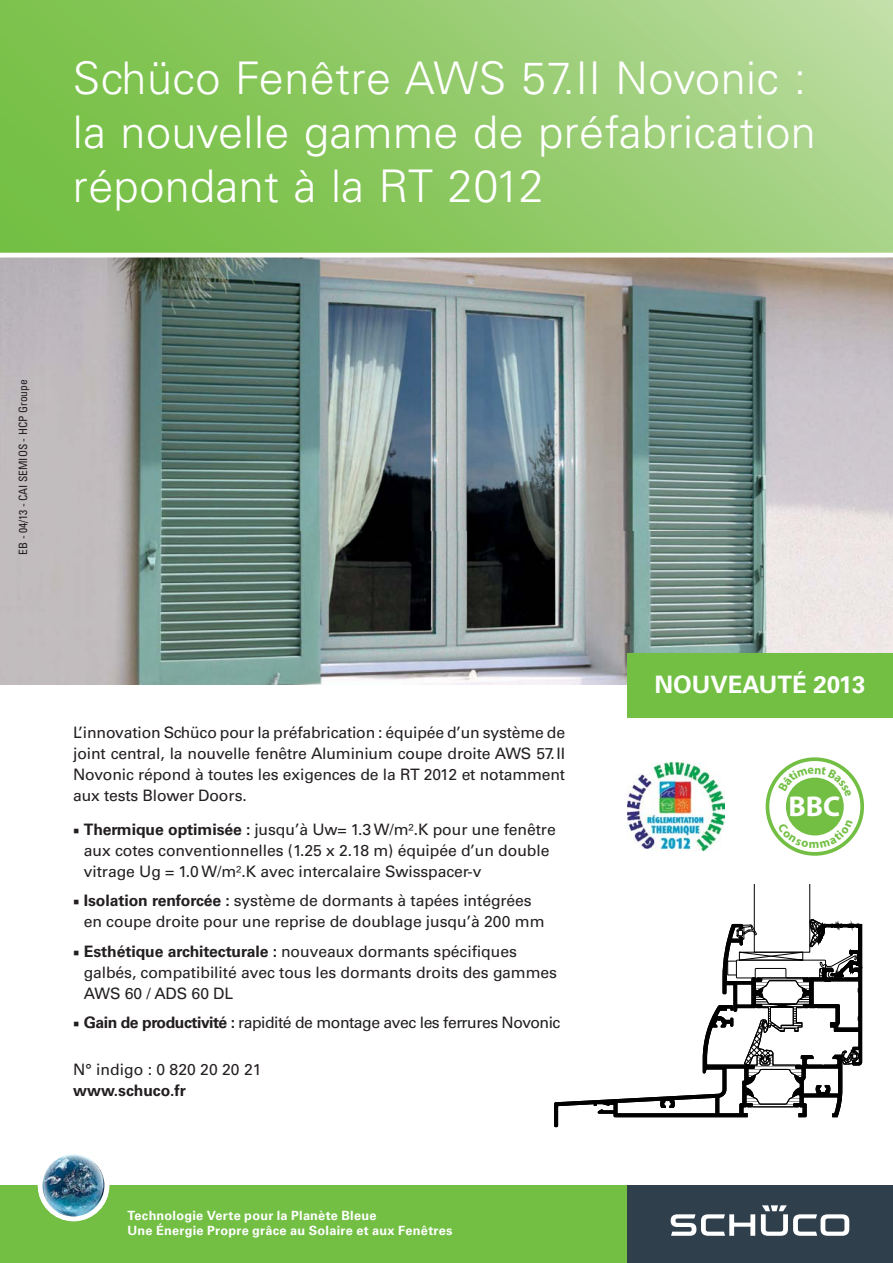
<style>
.page{position:relative;width:893px;height:1263px;background:#fff}
.page>*{position:absolute;margin:0;border:0;box-sizing:border-box;transform-origin:0 0}
.t1{font:300 45px/54px "Univers LT Std";letter-spacing:.01em;color:#fff}
.t2{font:700 28.65px "Myriad Pro";color:#fff}
.t3{font:700 24px "Univers LT Std";color:#fff}
.t4{font:15.75px/21px "Univers LT Std";letter-spacing:-.005em;color:#231f20}
.t5{font:15.75px "Univers LT Std";letter-spacing:-.03em;color:#231f20}
.t6{font:700 15.75px "Univers LT Std";color:#231f20}
.t7{font:700 12.75px/15px "Univers LT Std";letter-spacing:.02em;color:#fff}
.t8{font:700 12.3px "Myriad Pro";color:#72bf44}
.t9{font:condensed 11.4px "Univers LT Std";letter-spacing:-.005em;color:#231f20}
.s1{font-family:"Minion Pro";font-weight:700;font-stretch:condensed}
.s2{font-weight:700}
</style>
<div class="page">
<img style="left:0;top:258px;width:893px;height:426px">
<svg style="left:0;top:0;width:893px;height:253px;background:#92ca6a"></svg>
<div style="left:0;top:1185px;width:712px;height:78px;background:#72bf44"></div>
<div style="left:627px;top:653px;width:266px;height:65px;background:#72bf44"></div>
<div style="left:627px;top:1185px;width:266px;height:78px;background:#2f3f4b"></div>
<svg style="left:671px;top:1205px;width:178px;height:31px"></svg>
<img style="left:38px;top:1191px;width:71px;height:30px">
<img style="left:40px;top:1156px;width:67px;height:63px">
<div style="left:38px;top:1150px;width:71px;height:71px;border:5px solid #fff;border-radius:50%"></div>
<img style="left:628px;top:762px;width:96px;height:89px">
<svg style="left:767px;top:759px;width:95px;height:95px"></svg>
<div style="left:766px;top:757px;width:98px;height:99px;border:4px solid #72bf44;border-radius:50%"></div>
<div style="left:786px;top:778px;width:58px;height:57px;background:#72bf44;border-radius:50%"></div>
<svg style="left:554px;top:884px;width:308px;height:243px"></svg>
<svg style="left:778px;top:767px;width:73px;height:30px"></svg>
<svg style="left:778px;top:823px;width:30px;height:25px"></svg>
<svg style="left:820px;top:820px;width:33px;height:28px"></svg>
<h1 class="t1" style="left:73px;top:53px;width:744px">Schüco Fenêtre AWS 57.II Novonic : la nouvelle gamme de préfabrication répondant à la RT 2012</h1>
<p class="t9" style="left:16px;top:555px;width:176px;rotate:-90deg">EB - 04/13 - CAI SEMIOS - HCP Groupe</p>
<p class="t4" style="left:73px;top:723px;width:493px;text-align:justify">L’innovation Schüco pour la préfabrication : équipée d’un système de joint central, la nouvelle fenêtre Aluminium coupe droite AWS 57. II Novonic répond à toutes les exigences de la RT 2012 et notamment aux tests Blower Doors.</p>
<p class="t4" style="left:84px;top:820px;width:473px;text-indent:-11px"><span class="s1">■</span> <span class="s2">Thermique optimisée :</span> jusqu’à Uw= 1.3 W/m².K pour une fenêtre aux cotes conventionnelles (1.25 x 2.18 m) équipée d’un double vitrage Ug = 1.0 W/m².K avec intercalaire Swisspacer-v</p>
<p class="t4" style="left:84px;top:891px;width:462px;text-indent:-11px"><span class="s1">■</span> <span class="s2">Isolation renforcée :</span> système de dormants à tapées intégrées en coupe droite pour une reprise de doublage jusqu’à 200 mm</p>
<p class="t4" style="left:84px;top:942px;width:475px;text-indent:-11px"><span class="s1">■</span> <span class="s2">Esthétique architecturale :</span> nouveaux dormants spécifiques galbés, compatibilité avec tous les dormants droits des gammes<br>AWS 60 / ADS 60 DL</p>
<p class="t5" style="left:73px;top:1016px;width:489px"><span class="s1">■</span> <span class="s2">Gain de productivité :</span> rapidité de montage avec les ferrures Novonic</p>
<p class="t4" style="left:73px;top:1060px;width:190px">N° indigo : 0 820 20 20 21</p>
<p class="t6" style="left:73px;top:1084px;width:114px">www.schuco.fr</p>
<p class="t7" style="left:127px;top:1209px;width:327px">Technologie Verte pour la Planète Bleue<br>Une Énergie Propre grâce au Solaire et aux Fenêtres</p>
<h3 class="t3" style="left:654px;top:674px;width:213px">NOUVEAUTÉ 2013</h3>
<h2 class="t2" style="left:788px;top:795px;width:53px">BBC</h2>
<p class="t8" style="left:809px;top:839px;width:12px">m</p>
</div>
